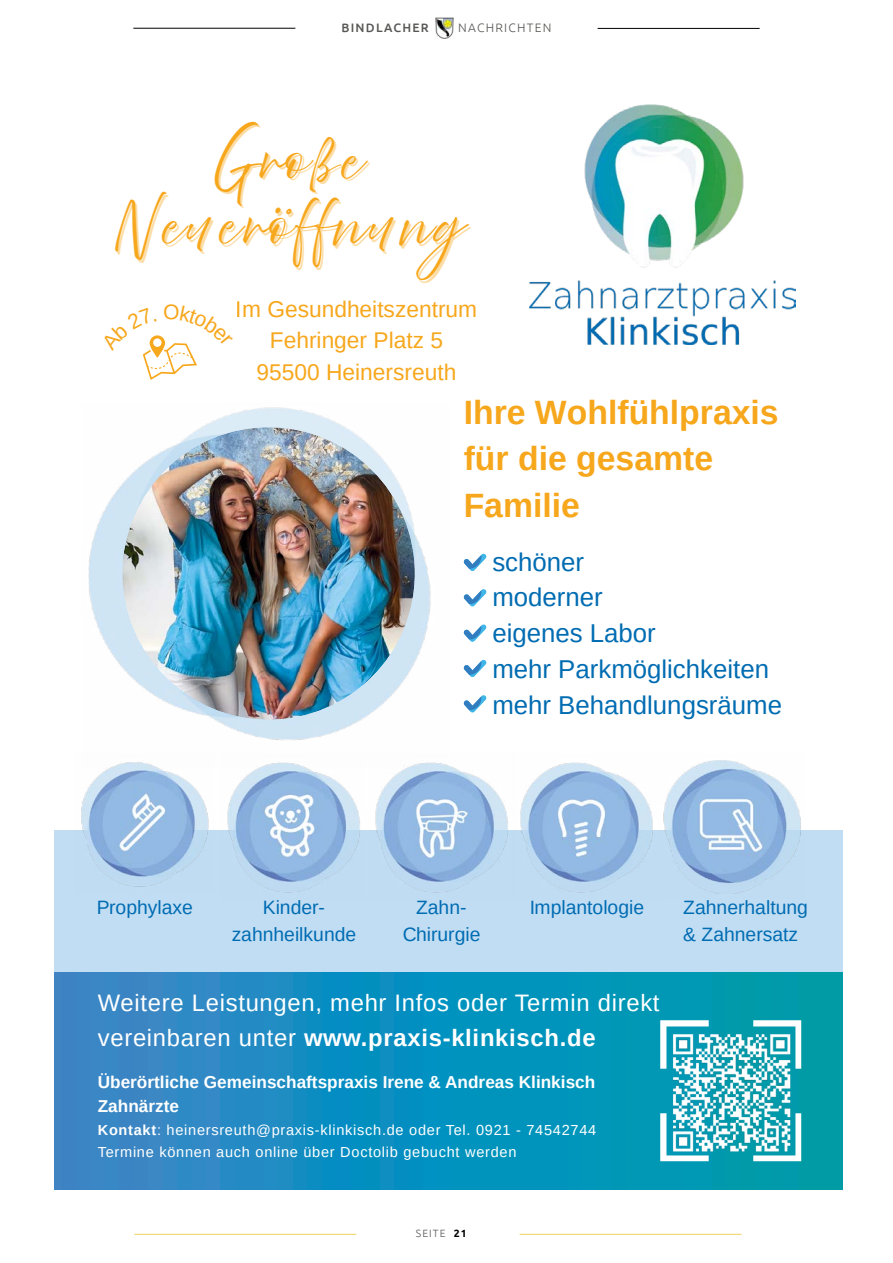
<style>
.page{position:relative;width:893px;height:1263px;background:#fff}
.page>*{position:absolute;margin:0;border:0;box-sizing:border-box;transform-origin:0 0}
.t1{font:47.1px/65.6px "ATB Script";letter-spacing:.075em;color:#f7a71c;text-align:center}
.t2{font:700 33.75px/46.7px "Arimo";color:#f7a71c}
.t3{font:25.8px/35.7px "Arimo";color:#006cb2}
.t4{font:23.85px/34.8px "Arimo";letter-spacing:.03em;color:#fff}
.t5{font:22.8px/31.8px "Arimo";color:#f7a71c;text-align:center}
.t6{font:19.35px/27px "Arimo";color:#006cb2;text-align:center}
.t7{font:700 17.25px/23.9px "Arimo";color:#fff}
.t8{font:14.55px/21.9px "Arimo";letter-spacing:.05em;color:#fff}
.t9{font:300 12.3px "Ubuntu";letter-spacing:.1em;color:#575756}
.t10{font:500 12.3px "Ubuntu";letter-spacing:.1em;color:#575756}
.t11{font:300 10.5px "Ubuntu";letter-spacing:.1em;color:#575756}
.s1{font-weight:700}
.s2{font-weight:700;color:#000}
</style>
<div class="page">
<img style="left:529px;top:105px;width:266px;height:239px">
<div style="left:54px;top:830px;width:788px;height:180px;background:#c1ddf3"></div>
<img style="left:88px;top:407px;width:343px;height:333px">
<img style="left:122px;top:427px;width:293px;height:293px;border-radius:146px">
<img style="left:227px;top:760px;width:574px;height:134px">
<img style="left:81px;top:762px;width:128px;height:125px">
<img style="left:54px;top:972px;width:788px;height:218px">
<svg style="left:464px;top:554px;width:22px;height:17px"></svg>
<svg style="left:464px;top:589px;width:22px;height:17px"></svg>
<svg style="left:464px;top:624px;width:22px;height:17px"></svg>
<svg style="left:464px;top:660px;width:22px;height:17px"></svg>
<svg style="left:464px;top:695px;width:22px;height:17px"></svg>
<img style="left:660px;top:1021px;width:142px;height:142px">
<svg style="left:660px;top:1020px;width:49px;height:49px"></svg>
<svg style="left:753px;top:1020px;width:48px;height:49px"></svg>
<svg style="left:753px;top:1113px;width:48px;height:48px"></svg>
<svg style="left:660px;top:1113px;width:49px;height:48px"></svg>
<hr style="left:133px;top:28px;width:162px;height:1px;background:#000">
<hr style="left:598px;top:28px;width:162px;height:1px;background:#000">
<img style="left:435px;top:18px;width:18px;height:20px">
<hr style="left:134px;top:1234px;width:222px;height:1px;background:#f0d15d">
<hr style="left:520px;top:1234px;width:222px;height:1px;background:#f0d15d">
<svg style="left:142px;top:335px;width:55px;height:45px"></svg>
<p class="t10" style="left:341px;top:20px;width:89px">BINDLACHER</p>
<p class="t9" style="left:458px;top:21px;width:95px">NACHRICHTEN</p>
<h1 class="t1" style="left:115px;top:126px;width:374px">Große<br>Neueröffnung</h1>
<h3 class="t5" style="left:236px;top:293px;width:243px">Im Gesundheitszentrum<br>Fehringer Platz 5<br>95500 Heinersreuth</h3>
<h2 class="t2" style="left:464px;top:389px;width:316px">Ihre Wohlfühlpraxis für die gesamte<br>Familie</h2>
<h3 class="t3" style="left:492px;top:544px;width:291px">schöner<br>moderner<br>eigenes Labor<br>mehr Parkmöglichkeiten mehr Behandlungsräume</h3>
<h3 class="t6" style="left:96px;top:894px;width:98px">Prophylaxe</h3>
<h3 class="t6" style="left:529px;top:894px;width:116px">Implantologie</h3>
<h3 class="t6" style="left:232px;top:894px;width:126px">Kinder&shy;zahnheilkunde</h3>
<h3 class="t6" style="left:402px;top:894px;width:80px">Zahn-<br>Chirurgie</h3>
<h3 class="t4" style="left:98px;top:986px;width:563px">Weitere Leistungen, mehr Infos oder Termin direkt vereinbaren unter <span class="s1">www.praxis-klinkisch.de</span></h3>
<p class="t7" style="left:98px;top:1071px;width:499px">Überörtliche Gemeinschaftspraxis Irene &amp; Andreas Klinkisch<br>Zahnärzte</p>
<p class="t8" style="left:98px;top:1119px;width:500px"><span class="s1">Kontakt</span>: heinersreuth@praxis-klinkisch.de oder Tel. 0921 - 74542744<br>Termine können auch online über Doctolib gebucht werden</p>
<h3 class="t6" style="left:683px;top:894px;width:126px;text-align:left">Zahnerhaltung &amp; Zahnersatz</h3>
<p class="t11" style="left:416px;top:1227px;width:52px">SEITE <span class="s2">21</span></p>
</div>
